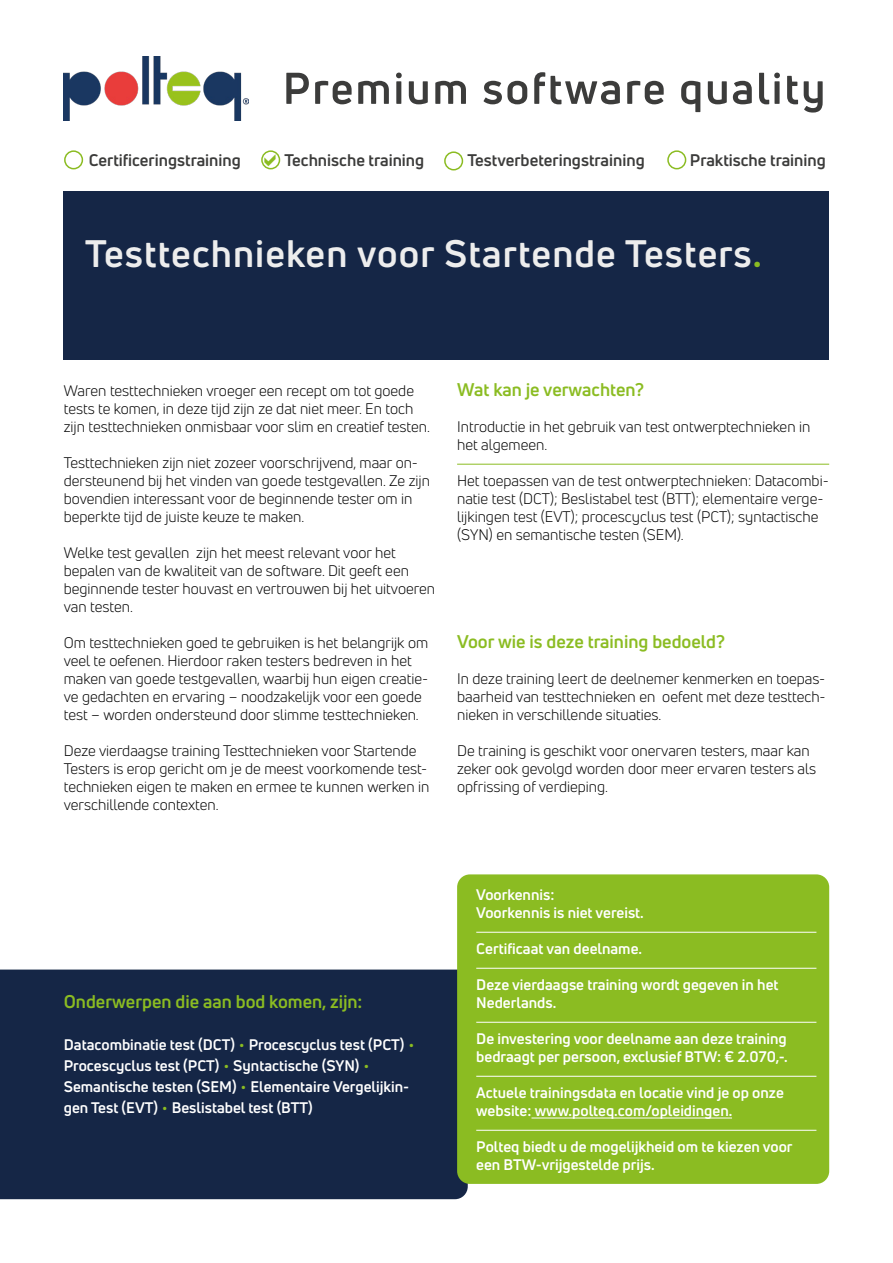
<style>
.page{position:relative;width:893px;height:1263px;background:#fff}
.page>*{position:absolute;margin:0;border:0;box-sizing:border-box;transform-origin:0 0}
.t1{font:700 37.5px "Uni Neue";letter-spacing:.03em;color:#ededed}
.t2{font:700 18px "Uni Neue";color:#8bbc22}
.t3{font:700 16.5px "Uni Neue";color:#3c3c3b}
.t4{font:15px/18px "Uni Neue";color:#000}
.t5{font:700 15px/18px "Uni Neue";color:#fff}
.s1{color:#8bbc22}
</style>
<div class="page">
<div style="left:0;top:969px;width:468px;height:230px;background:#152646"></div>
<div style="left:64px;top:191px;width:765px;height:169px;background:#152646"></div>
<img style="left:64px;top:56px;width:184px;height:64px">
<div style="left:64px;top:150px;width:19px;height:19px;border:2px solid #8bbc22;border-radius:50%"></div>
<div style="left:261px;top:150px;width:19px;height:19px;border:2px solid #8bbc22;border-radius:50%"></div>
<div style="left:444px;top:151px;width:19px;height:19px;border:2px solid #8bbc22;border-radius:50%"></div>
<div style="left:667px;top:150px;width:19px;height:19px;border:2px solid #8bbc22;border-radius:50%"></div>
<svg style="left:286px;top:72px;width:537px;height:41px"></svg>
<hr style="left:457px;top:464px;width:372px;height:1px;background:#8bbc22">
<div style="left:457px;top:874px;width:372px;height:310px;background:#8bbc22;border-radius:13px"></div>
<hr style="left:476px;top:932px;width:340px;height:1px;background:#fff">
<hr style="left:476px;top:968px;width:340px;height:1px;background:#fff">
<hr style="left:476px;top:1022px;width:340px;height:1px;background:#fff">
<hr style="left:476px;top:1076px;width:340px;height:1px;background:#fff">
<hr style="left:531px;top:1118px;width:201px;height:1px;background:#fff">
<hr style="left:476px;top:1130px;width:340px;height:1px;background:#fff">
<p class="t3" style="left:89px;top:149px;width:154px">Certificeringstraining</p>
<p class="t3" style="left:284px;top:149px;width:141px">Technische training</p>
<p class="t3" style="left:467px;top:149px;width:179px">Testverbeteringstraining</p>
<p class="t3" style="left:690px;top:149px;width:137px">Praktische training</p>
<h1 class="t1" style="left:85px;top:230px;width:678px">Testtechnieken voor Startende Testers<span class="s1">.</span></h1>
<p class="t4" style="left:64px;top:382px;width:368px">Waren testtechnieken vroeger een recept om tot goede tests te komen, in deze tijd zijn ze dat niet meer. En toch zijn testtechnieken onmisbaar voor slim en creatief testen.</p>
<p class="t4" style="left:64px;top:454px;width:368px">Testtechnieken zijn niet zozeer voorschrijvend, maar on&shy;dersteunend bij het vinden van goede testgevallen. Ze zijn bovendien interessant voor de beginnende tester om in beperkte tijd de juiste keuze te maken.</p>
<p class="t4" style="left:64px;top:544px;width:373px">Welke test gevallen zijn het meest relevant voor het bepalen van de kwaliteit van de software. Dit geeft een beginnende tester houvast en vertrouwen bij het uitvoeren van testen.</p>
<p class="t4" style="left:64px;top:634px;width:366px">Om testtechnieken goed te gebruiken is het belangrijk om veel te oefenen. Hierdoor raken testers bedreven in het maken van goede testgevallen, waarbij hun eigen creatie&shy;ve gedachten en ervaring – noodzakelijk voor een goede test – worden ondersteund door slimme testtechnieken.</p>
<p class="t4" style="left:64px;top:742px;width:367px">Deze vierdaagse training Testtechnieken voor Startende Testers is erop gericht om je de meest voorkomende test&shy;technieken eigen te maken en ermee te kunnen werken in verschillende contexten.</p>
<p class="t2" style="left:457px;top:378px;width:188px">Wat kan je verwachten?</p>
<p class="t4" style="left:457px;top:418px;width:355px">Introductie in het gebruik van test ontwerptechnieken in het algemeen.</p>
<p class="t4" style="left:457px;top:472px;width:373px">Het toepassen van de test ontwerptechnieken: Datacombi&shy;natie test (DCT); Beslistabel test (BTT); elementaire verge&shy;lijkingen test (EVT); procescyclus test (PCT); syntactische (SYN) en semantische testen (SEM).</p>
<p class="t2" style="left:457px;top:630px;width:269px">Voor wie is deze training bedoeld?</p>
<p class="t4" style="left:457px;top:670px;width:370px;text-align:justify">In deze training leert de deelnemer kenmerken en toepas&shy;baarheid van testtechnieken en oefent met deze testtech&shy;nieken in verschillende situaties.</p>
<p class="t4" style="left:457px;top:742px;width:361px">De training is geschikt voor onervaren testers, maar kan zeker ook gevolgd worden door meer ervaren testers als opfrissing of verdieping.</p>
<p class="t2" style="left:64px;top:990px;width:300px">Onderwerpen die aan bod komen, zijn:</p>
<p class="t5" style="left:64px;top:1034px;width:352px;line-height:21px">Datacombinatie test (DCT) <sup>.</sup> Procescyclus test (PCT) <sup>.<br></sup>Procescyclus test (PCT) <sup>.</sup> Syntactische (SYN) <sup>.<br></sup>Semantische testen (SEM) <sup>.</sup> Elementaire Vergelijkin&shy;gen Test (EVT) <sup>.</sup> Beslistabel test (BTT)</p>
<p class="t5" style="left:476px;top:885px;width:169px">Voorkennis:<br>Voorkennis is niet vereist.</p>
<p class="t5" style="left:476px;top:939px;width:167px">Certificaat van deelname.</p>
<p class="t5" style="left:476px;top:975px;width:304px">Deze vierdaagse training wordt gegeven in het<br>Nederlands.</p>
<p class="t5" style="left:476px;top:1029px;width:313px">De investering voor deelname aan deze training bedraagt per persoon, exclusief BTW: € 2.070,-.</p>
<p class="t5" style="left:476px;top:1083px;width:309px">Actuele trainingsdata en locatie vind je op onze website: www.polteq.com/opleidingen.</p>
<p class="t5" style="left:476px;top:1137px;width:318px">Polteq biedt u de mogelijkheid om te kiezen voor een BTW-vrijgestelde prijs.</p>
</div>
